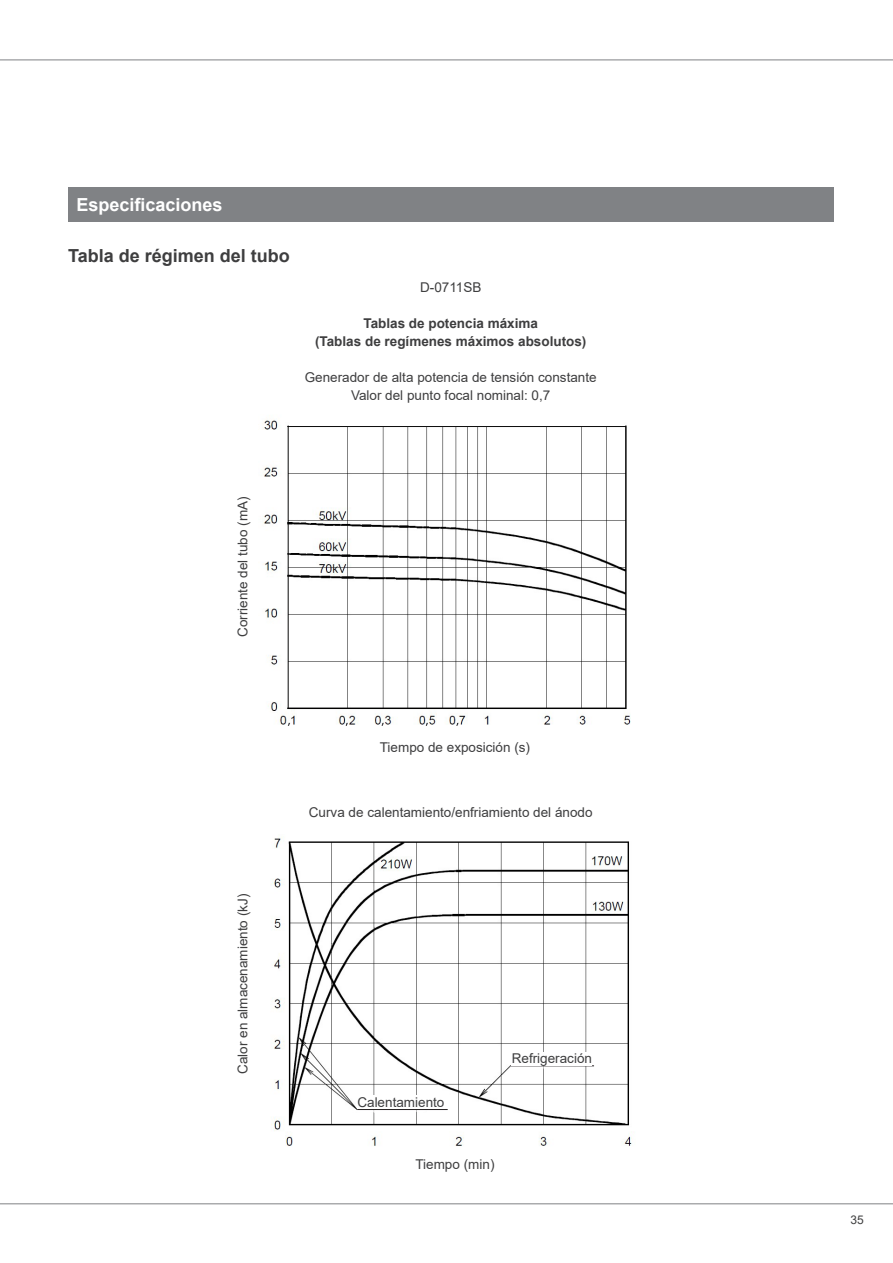
<style>
.page{position:relative;width:893px;height:1263px;background:#fff}
.page>*{position:absolute;margin:0;border:0;box-sizing:border-box;transform-origin:0 0}
.t1{font:700 18px "Arial";color:#3e3e3f}
.t2{font:700 18px "Arial";color:#fff}
.t3{font:13.5px/18px "Arial";color:#3e3e3f;text-align:center}
.t4{font:700 13.5px/18px "Arial";color:#3e3e3f;text-align:center}
.t5{font:12px "Arial";color:#3e3e3f}
</style>
<div class="page">
<hr style="left:0;top:1203px;width:893px;height:1px;background:#808285">
<hr style="left:0;top:60px;width:893px;height:1px;background:#808285">
<div style="left:68px;top:187px;width:765px;height:34px;background:#808285"></div>
<img style="left:261px;top:420px;width:370px;height:306px">
<img style="left:271px;top:838px;width:361px;height:308px">
<hr style="left:357px;top:1109px;width:91px;height:1px;background:#231f20">
<hr style="left:510px;top:1065px;width:84px;height:1px;background:#231f20">
<div style="left:512px;top:1052px;width:80px;height:13px;background:#fff"></div>
<div style="left:357px;top:1095px;width:87px;height:14px;background:#fff"></div>
<h1 class="t2" style="left:77px;top:192px;width:148px">Especificaciones</h1>
<h1 class="t1" style="left:68px;top:243px;width:223px">Tabla de régimen del tubo</h1>
<p class="t3" style="left:420px;top:278px;width:63px">D-0711SB</p>
<p class="t4" style="left:315px;top:315px;width:273px">Tablas de potencia máxima<br>(Tablas de regímenes máximos absolutos)</p>
<p class="t3" style="left:305px;top:368px;width:293px">Generador de alta potencia de tensión constante<br>Valor del punto focal nominal: 0,7</p>
<p class="t3" style="left:234px;top:637px;width:142px;rotate:-90deg">Corriente del tubo (mA)</p>
<p class="t3" style="left:234px;top:1074px;width:182px;rotate:-90deg">Calor en almacenamiento (kJ)</p>
<p class="t3" style="left:380px;top:738px;width:152px">Tiempo de exposición (s)</p>
<p class="t3" style="left:309px;top:804px;width:285px">Curva de calentamiento/enfriamiento del ánodo</p>
<p class="t3" style="left:357px;top:1093px;width:89px">Calentamiento</p>
<p class="t3" style="left:512px;top:1049px;width:82px">Refrigeración</p>
<p class="t3" style="left:415px;top:1155px;width:80px">Tiempo (min)</p>
<p class="t5" style="left:850px;top:1212px;width:15px">35</p>
</div>
